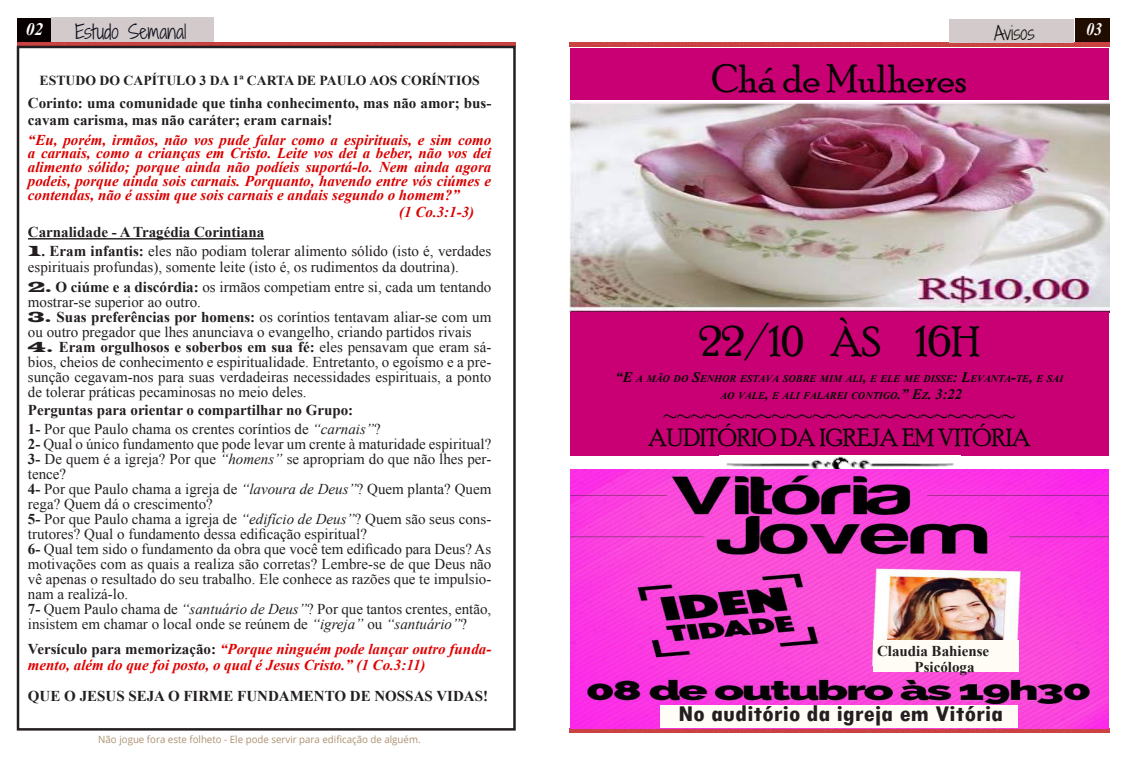
<style>
.page{position:relative;width:1127px;height:766px;background:#fff}
.page>*{position:absolute;margin:0;border:0;box-sizing:border-box;transform-origin:0 0}
.t1{font:42.5px "Poor Richard";color:#070203}
.t2{font:40px "Poor Richard";color:#070203}
.t3{font:25px "Poor Richard";color:#070203}
.t4{font:700 condensed 24px "Tw Cen";color:#231f20;scale:1.16 1}
.t5{font:300 18.75px "Shadows Into";color:#0e111d}
.t6{font:300 17.88px "Shadows Into";color:#0e110b}
.t7{font:italic 700 17.5px "Times New Roman";color:#fff}
.t8{font:italic 700 17.5px "Times New Roman";color:#fbf7f9;scale:.93 1}
.t9{font:15px/15px "Times New Roman";color:#231f20}
.t10{font:italic 700 15px/13.8px "Times New Roman";color:#da0000;text-align:justify}
.t11{font:700 15px/16.2px "Times New Roman";color:#231f20}
.t12{font:italic 700 15px/16.2px "Times New Roman";color:#e20000}
.t13{font:700 13.75px "Times New Roman";color:#231f20}
.t14{font:italic 700 10.25px "Times New Roman";color:#070203}
.t15{font:10px "Open Sans";color:#ad916f}
.s1{font-family:"Latin Wide"}
.s2{font-weight:700}
.s3{font-style:italic}
.s4{font-style:normal;color:#231f20}
.s5{font-size:14.62px}
</style>
<div class="page">
<div style="left:17px;top:18px;width:35px;height:25px;background:#080000"></div>
<div style="left:1075px;top:18px;width:34px;height:25px;background:#200d00"></div>
<div style="left:52px;top:18px;width:162px;height:24px;background:#d3cacb"></div>
<img style="left:17px;top:43px;width:499px;height:3px">
<img style="left:570px;top:43px;width:539px;height:3px">
<div style="left:17px;top:46px;width:499px;height:684px;border:2px solid #231f20"></div>
<img style="left:570px;top:469px;width:539px;height:263px">
<hr style="left:28px;top:238px;width:236px;height:1px;background:#231f20">
<div style="left:950px;top:20px;width:124px;height:23px;background:#d3cacb"></div>
<div style="left:570px;top:49px;width:538px;height:51px;background:#c80074"></div>
<img style="left:570px;top:102px;width:540px;height:210px">
<div style="left:570px;top:312px;width:539px;height:143px;background:#c80074"></div>
<img style="left:726px;top:456px;width:228px;height:12px">
<div style="left:873px;top:640px;width:145px;height:32px;background:#fffcf5"></div>
<div style="left:660px;top:705px;width:358px;height:23px;background:#fffdf5"></div>
<p class="t7" style="left:26px;top:16px;width:19px">02</p>
<p class="t5" style="left:75px;top:18px;width:113px">Estudo Semanal</p>
<p class="t8" style="left:1086px;top:17px;width:19px">03</p>
<p class="t6" style="left:994px;top:20px;width:42px">Avisos</p>
<p class="t13" style="left:40px;top:70px;width:442px">ESTUDO DO CAPÍTULO 3 DA 1ª CARTA DE PAULO AOS CORÍNTIOS</p>
<p class="t11" style="left:28px;top:95px;width:465px">Corinto: uma comunidade que tinha conhecimento, mas não amor; bus&shy;cavam carisma, mas não caráter; eram carnais!</p>
<p class="t10" style="left:28px;top:132px;width:465px">“Eu, porém, irmãos, não vos pude falar como a espirituais, e sim como a carnais, como a crianças em Cristo. Leite vos dei a beber, não vos dei alimento sólido; porque ainda não podíeis suportá-lo. Nem ainda agora podeis, porque ainda sois carnais. Porquanto, havendo entre vós ciúmes e contendas, não é assim que sois carnais e andais segundo o homem?”</p>
<p class="t10" style="left:399px;top:205px;width:76px">(1 Co.3:1-3)</p>
<p class="t11" style="left:28px;top:223px;width:238px">Carnalidade - A Tragédia Corintiana</p>
<p class="t9" style="left:28px;top:242px;width:465px;line-height:16.2px"><span class="s1">1</span><span class="s2">. Eram infantis:</span> eles não podiam tolerar alimento sólido (isto é, verdades espirituais profundas), somente leite (isto é, os rudimentos da doutrina).</p>
<p class="t9" style="left:28px;top:279px;width:465px"><span class="s1">2.</span> <span class="s2">O ciúme e a discórdia:</span> os irmãos competiam entre si, cada um tentando mostrar-se superior ao outro.</p>
<p class="t9" style="left:28px;top:309px;width:465px"><span class="s1">3.</span> <span class="s2">Suas preferências por homens:</span> os coríntios tentavam aliar-se com um ou outro pregador que lhes anunciava o evangelho, criando partidos rivais</p>
<p class="t9" style="left:28px;top:339px;width:465px;text-align:justify"><span class="s1">4.</span> <span class="s2">Eram orgulhosos e soberbos em sua fé:</span> eles pensavam que eram sá&shy;bios, cheios de conhecimento e espiritualidade. Entretanto, o egoísmo e a pre&shy;sunção cegavam-nos para suas verdadeiras necessidades espirituais, a ponto de tolerar práticas pecaminosas no meio deles.</p>
<p class="t11" style="left:28px;top:401px;width:327px">Perguntas para orientar o compartilhar no Grupo:</p>
<p class="t9" style="left:28px;top:420px;width:354px"><span class="s2">1-</span> Por que Paulo chama os crentes coríntios de <span class="s3">“carnais”</span>?</p>
<p class="t9" style="left:28px;top:435px;width:465px"><span class="s2">2-</span> Qual o único fundamento que pode levar um crente à maturidade espiritual?</p>
<p class="t9" style="left:28px;top:450px;width:465px"><span class="s2">3-</span> De quem é a igreja? Por que <span class="s3">“homens”</span> se apropriam do que não lhes per&shy;tence?</p>
<p class="t9" style="left:28px;top:480px;width:465px"><span class="s2">4-</span> Por que Paulo chama a igreja de <span class="s3">“lavoura de Deus”</span>? Quem planta? Quem rega? Quem dá o crescimento?</p>
<p class="t9" style="left:28px;top:510px;width:465px"><span class="s2">5-</span> Por que Paulo chama a igreja de <span class="s3">“edifício de Deus”</span>? Quem são seus cons&shy;trutores? Qual o fundamento dessa edificação espiritual?</p>
<p class="t9" style="left:28px;top:540px;width:465px;text-align:justify"><span class="s2">6-</span> Qual tem sido o fundamento da obra que você tem edificado para Deus? As motivações com as quais a realiza são corretas? Lembre-se de que Deus não vê apenas o resultado do seu trabalho. Ele conhece as razões que te impulsio&shy;nam a realizá-lo.</p>
<p class="t9" style="left:28px;top:600px;width:465px"><span class="s2">7-</span> Quem Paulo chama de <span class="s3">“santuário de Deus”</span>? Por que tantos crentes, então, insistem em chamar o local onde se reúnem de <span class="s3">“igreja”</span> ou <span class="s3">“santuário”</span>?</p>
<p class="t12" style="left:28px;top:640px;width:465px"><span class="s4">Versículo para memorização:</span> “Porque ninguém pode lançar outro funda&shy;mento, além do que foi posto, o qual é Jesus Cristo.” (1 Co.3:11)</p>
<p class="t11" style="left:28px;top:687px;width:461px">QUE O JESUS SEJA O FIRME FUNDAMENTO DE NOSSAS VIDAS!</p>
<p class="t15" style="left:98px;top:732px;width:324px">Não jogue fora este folheto - Ele pode servir para edificação de alguém.</p>
<p class="t2" style="left:712px;top:56px;width:257px">Chá de Mulheres</p>
<p class="t1" style="left:699px;top:317px;width:283px">22/10 ÀS 16H</p>
<p class="t14" style="left:616px;top:371px;width:449px"><span class="s5">“E</span> A MÃO DO <span class="s5">S</span>ENHOR ES TAVA SOBRE MIM ALI<span class="s5">,</span> E ELE ME DISSE <span class="s5">: L</span>EVANTA<span class="s5">-</span>TE<span class="s5">,</span> E SAI</p>
<p class="t14" style="left:720px;top:388px;width:243px">AO VALE<span class="s5">,</span> E ALI FALAREI CONTIGO<span class="s5">.” E</span>Z<span class="s5">. 3:22</span></p>
<p class="t3" style="left:663px;top:400px;width:353px">~~~~~~~~~~~~~~~~~~~~~~~~~~</p>
<p class="t3" style="left:648px;top:423px;width:383px">AUDITÓRIO DA IGREJA EM VITÓRIA</p>
<p class="t11" style="left:877px;top:642px;width:114px">Claudia Bahiense</p>
<p class="t11" style="left:914px;top:658px;width:61px">Psicóloga</p>
<p class="t4" style="left:678px;top:699px;width:281px">No auditório da igreja em Vitória</p>
</div>
